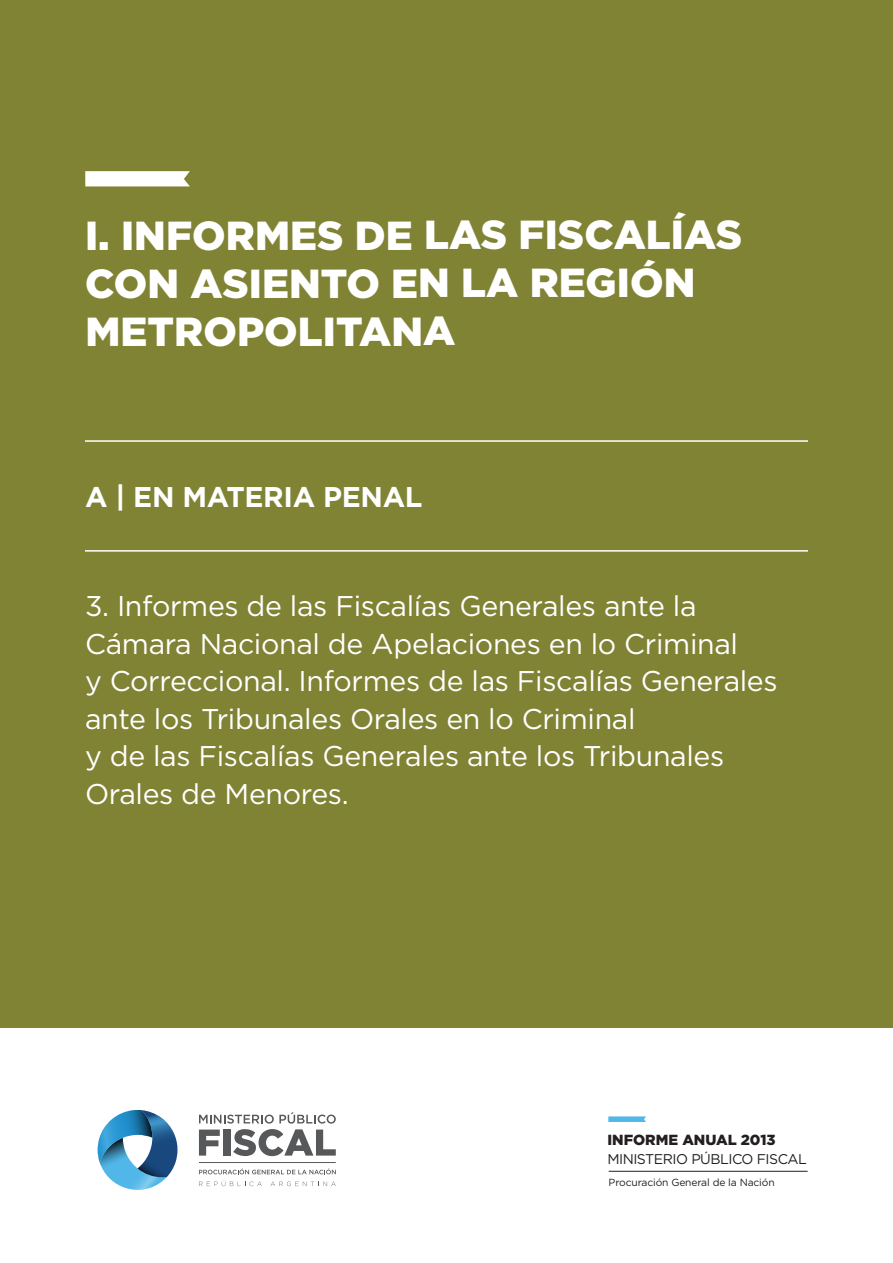
<style>
.page{position:relative;width:893px;height:1263px;background:#fff}
.page>*{position:absolute;margin:0;border:0;box-sizing:border-box;transform-origin:0 0}
.t1{font:900 40.5px/48.2px "Gotham";letter-spacing:-.005em;color:#fff}
.t2{font:28.5px/37.5px "Gotham";letter-spacing:-.01em;color:#fff}
.t3{font:700 28.5px "Gotham";letter-spacing:-.01em;color:#fff}
.t4{font:900 14.7px "Gotham";color:#231f20}
.t5{font:14.1px "Gotham";letter-spacing:-.035em;color:#231f20}
.t6{font:10.35px "Gotham";letter-spacing:-.01em;color:#231f20}
</style>
<div class="page">
<div style="left:0;top:0;width:893px;height:1027px;background:#808334"></div>
<hr style="left:85px;top:550px;width:723px;height:2px;background:#fff">
<hr style="left:199px;top:1162px;width:137px;height:1px;background:#57585a">
<svg style="left:199px;top:1168px;width:137px;height:6px"></svg>
<svg style="left:199px;top:1180px;width:63px;height:6px"></svg>
<svg style="left:271px;top:1181px;width:65px;height:5px"></svg>
<svg style="left:199px;top:1129px;width:21px;height:26px"></svg>
<div style="left:223px;top:1129px;width:7px;height:26px;background:#57585a"></div>
<svg style="left:233px;top:1129px;width:103px;height:27px"></svg>
<svg style="left:199px;top:1112px;width:137px;height:11px"></svg>
<svg style="left:98px;top:1110px;width:79px;height:80px"></svg>
<svg style="left:608px;top:1116px;width:38px;height:6px"></svg>
<hr style="left:609px;top:1171px;width:199px;height:1px;background:#231f20">
<hr style="left:85px;top:440px;width:723px;height:2px;background:#fff">
<svg style="left:85px;top:171px;width:105px;height:15px;background:#f9f9f5"></svg>
<h1 class="t1" style="left:85px;top:211px;width:659px">I. INFORMES DE LAS FISCALÍAS<br>CON ASIENTO EN LA REGIÓN<br>METROPOLITANA</h1>
<p class="t3" style="left:85px;top:477px;width:339px">A | EN MATERIA PENAL</p>
<p class="t2" style="left:85px;top:587px;width:694px">3. Informes de las Fiscalías Generales ante la Cámara Nacional de Apelaciones en lo Criminal<br>y Correccional. Informes de las Fiscalías Generales ante los Tribunales Orales en lo Criminal<br>y de las Fiscalías Generales ante los Tribunales Orales de Menores.</p>
<p class="t4" style="left:607px;top:1130px;width:170px">INFORME ANUAL 2013</p>
<p class="t5" style="left:607px;top:1149px;width:201px">MINISTERIO PÚBLICO FISCAL</p>
<p class="t6" style="left:609px;top:1176px;width:168px">Procuración General de la Nación</p>
</div>
